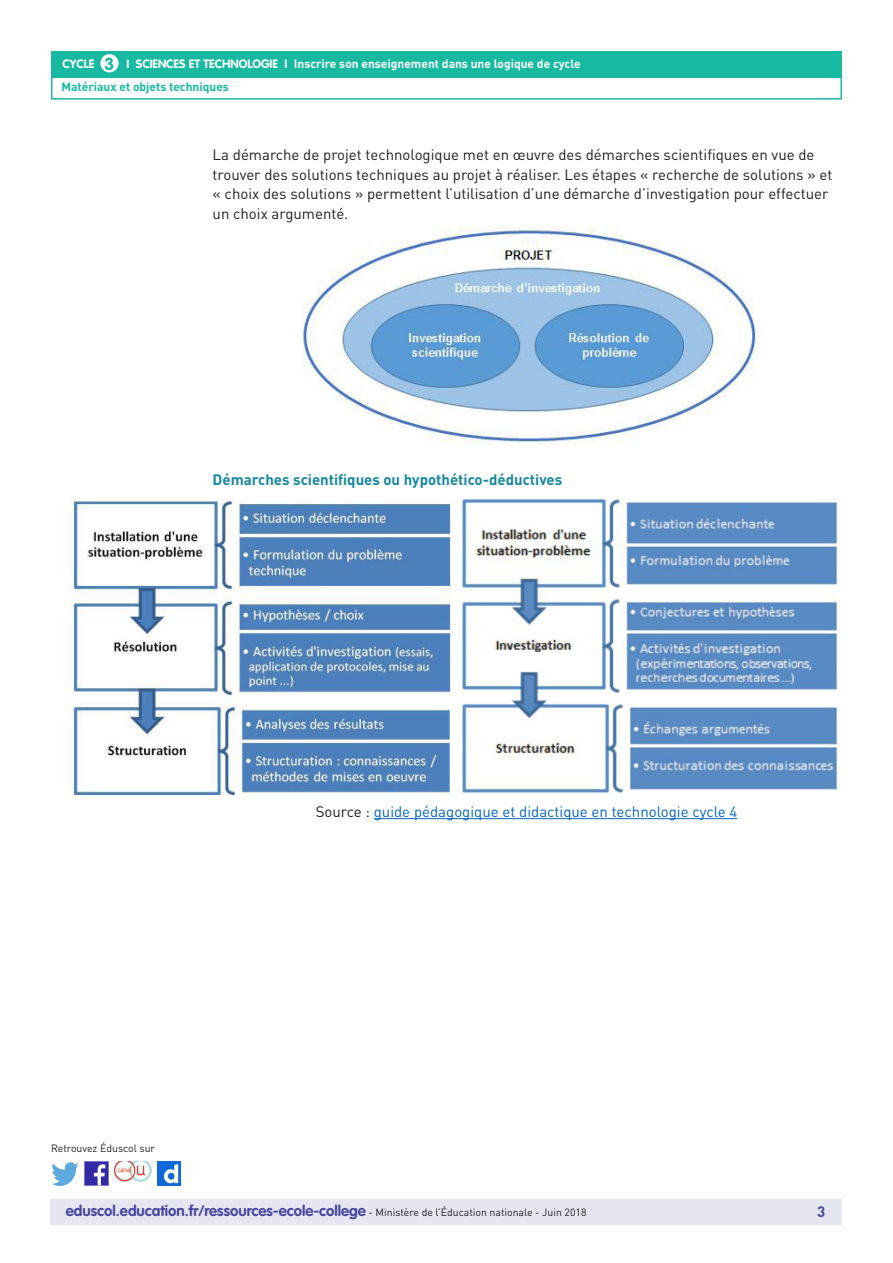
<style>
.page{position:relative;width:893px;height:1263px;background:#fff}
.page>*{position:absolute;margin:0;border:0;box-sizing:border-box;transform-origin:0 0}
.t1{font:700 17.25px "VAG Rounded Std";color:#17baa1}
._06_Texte_courant{font:15px/19.5px "DIN Pro";color:#231f20}
.t2{font:700 15px "VAG Rounded Std";color:#4a489e}
._06_Texte_courant-2{font:15px "DIN Pro";color:#0563c1}
._05_Titre_de_niveau{font:700 15px "DIN Pro";color:#16879f}
.t3{font:700 15px "DIN Pro";color:#4a489e}
.t4{font:700 12px "DIN Pro";color:#fff}
.t5{font:700 12px "VAG Rounded Std";color:#fff}
.t6{font:700 12px "DIN Pro";color:#17baa1}
.t7{font:10.5px "DIN Pro";color:#231f20}
.s1{color:#231f20}
.s2{font-family:"DIN Pro";font-weight:400;font-size:10.5px;color:#231f20}
</style>
<div class="page">
<div style="left:50px;top:1199px;width:791px;height:26px;background:#e6e5f2"></div>
<div style="left:51px;top:51px;width:791px;height:27px;background:#17baa1"></div>
<div style="left:100px;top:54px;width:19px;height:18px;background:#fff;border-radius:50%"></div>
<div style="left:51px;top:75px;width:791px;height:25px;border:2px solid #17baa1"></div>
<img style="left:85px;top:1162px;width:23px;height:23px">
<img style="left:51px;top:1163px;width:28px;height:22px">
<img style="left:158px;top:1162px;width:22px;height:23px">
<img style="left:114px;top:1162px;width:38px;height:19px">
<hr style="left:374px;top:818px;width:363px;height:1px;background:#0563c1">
<img style="left:302px;top:226px;width:454px;height:218px">
<img style="left:70px;top:498px;width:381px;height:297px">
<img style="left:459px;top:498px;width:380px;height:295px">
<p class="t1" style="left:105px;top:53px;width:11px">3</p>
<p class="t4" style="left:294px;top:56px;width:288px">Inscrire son enseignement dans une logique de cycle</p>
<p class="t6" style="left:61px;top:79px;width:169px">Matériaux et objets techniques</p>
<p class="t5" style="left:63px;top:57px;width:33px">CYCLE</p>
<p class="t5" style="left:127px;top:57px;width:162px">I SCIENCES ET TECHNOLOGIE I</p>
<p class="_06_Texte_courant" style="left:213px;top:145px;width:621px">La démarche de projet technologique met en œuvre des démarches scientifiques en vue de trouver des solutions techniques au projet à réaliser. Les étapes « recherche de solutions » et « choix des solutions » permettent l’utilisation d’une démarche d’investigation pour effectuer un choix argumenté.</p>
<p class="_05_Titre_de_niveau" style="left:213px;top:470px;width:351px">Démarches scientifiques ou hypothético-déductives</p>
<p class="t7" style="left:51px;top:1141px;width:106px">Retrouvez Éduscol sur</p>
<p class="_06_Texte_courant-2" style="left:316px;top:802px;width:423px"><span class="s1">Source :</span> guide pédagogique et didactique en technologie cycle 4</p>
<p class="t2" style="left:66px;top:1202px;width:522px">eduscol.education.fr/ressources-ecole-college <span class="s2">- Ministère de l’Éducation nationale - Juin 2018</span></p>
<p class="t3" style="left:817px;top:1201px;width:10px">3</p>
</div>
